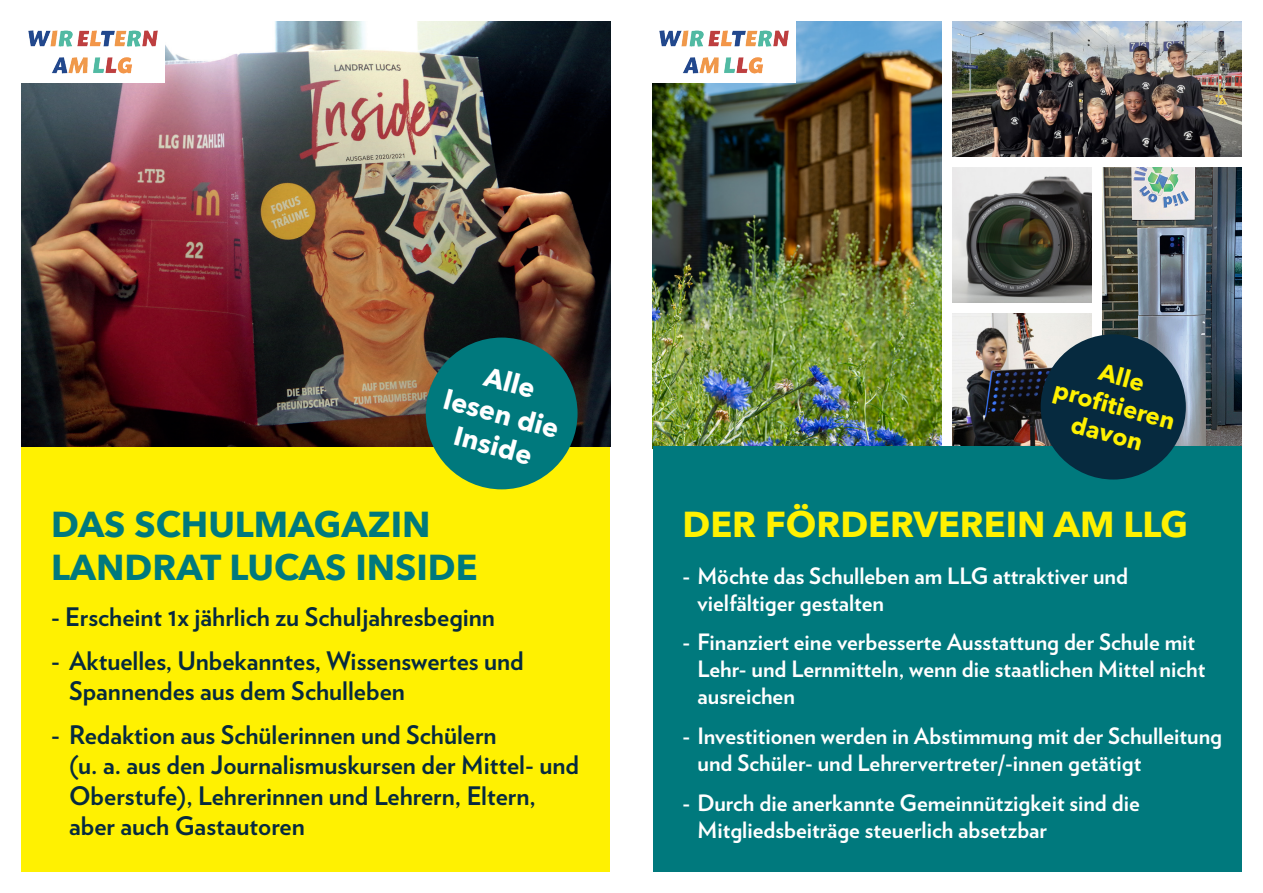
<style>
.page{position:relative;width:1263px;height:893px;background:#fff}
.page>*{position:absolute;margin:0;border:0;box-sizing:border-box;transform-origin:0 0}
.t1{font:700 36px/43.2px "Avenir Next";color:#00797d}
.t2{font:700 36px "Avenir Next";color:#fff101}
.t3{font:700 27px/32.4px "Avenir Next";color:#fff;text-align:center}
.t4{font:700 25.5px/30.6px "Verlag";color:#062a3f}
.t5{font:700 24px/28.8px "Avenir Next";color:#fff101;text-align:center}
.t6{font:700 22.5px/27px "Verlag";color:#fff}
</style>
<div class="page">
<img style="left:653px;top:21px;width:289px;height:426px">
<img style="left:952px;top:21px;width:290px;height:136px">
<img style="left:1102px;top:167px;width:140px;height:280px">
<img style="left:952px;top:167px;width:140px;height:136px">
<img style="left:952px;top:313px;width:140px;height:134px">
<div style="left:21px;top:447px;width:589px;height:425px;background:#fff101"></div>
<div style="left:653px;top:447px;width:589px;height:425px;background:#00797d"></div>
<img style="left:21px;top:21px;width:589px;height:425px">
<div style="left:426px;top:338px;width:151px;height:151px;background:#00797d;border-radius:50%"></div>
<div style="left:1041px;top:334px;width:145px;height:146px;background:#062a3f;border-radius:50%"></div>
<img style="left:21px;top:21px;width:144px;height:61px">
<img style="left:653px;top:21px;width:143px;height:61px">
<p class="t3" style="left:489px;top:360px;width:53px;rotate:15deg">Alle</p>
<p class="t3" style="left:449px;top:383px;width:120px;rotate:15deg">lesen die<br>Inside</p>
<p class="t5" style="left:1103px;top:357px;width:48px;rotate:15deg">Alle</p>
<p class="t5" style="left:1058px;top:375px;width:126px;rotate:15deg">profi tieren davon</p>
<p class="t1" style="left:51px;top:502px;width:428px">DAS SCHULMAGAZIN<br>LANDRAT LUCAS INSIDE</p>
<p class="t2" style="left:682px;top:493px;width:507px">DER FÖRDERVEREIN AM LLG</p>
<p class="t4" style="left:51px;top:600px;width:445px">- Erscheint 1x jährlich zu Schuljahresbeginn</p>
<p class="t4" style="left:69px;top:644px;width:456px;text-indent:-18px">- Aktuelles, Unbekanntes, Wissenswertes und<br>Spannendes aus dem Schulleben</p>
<p class="t4" style="left:69px;top:718px;width:511px;text-indent:-18px">- Redaktion aus Schülerinnen und Schülern<br>(u. a. aus den Journalismuskursen der Mittel- und Oberstufe), Lehrerinnen und Lehrern, Eltern, aber auch Gastautoren</p>
<p class="t6" style="left:697px;top:561px;width:432px;text-indent:-15px">- Möchte das Schulleben am LLG attraktiver und vielfältiger gestalten</p>
<p class="t6" style="left:697px;top:627px;width:509px;text-indent:-15px">- Finanziert eine verbesserte Ausstattung der Schule mit<br>Lehr- und Lernmitteln, wenn die staatlichen Mittel nicht ausreichen</p>
<p class="t6" style="left:697px;top:721px;width:526px;text-indent:-15px">- Investitionen werden in Abstimmung mit der Schulleitung und Schüler- und Lehrervertreter/-innen getätigt</p>
<p class="t6" style="left:697px;top:788px;width:444px;text-indent:-15px">- Durch die anerkannte Gemeinnützigkeit sind die<br>Mitgliedsbeiträge steuerlich absetzbar</p>
</div>
